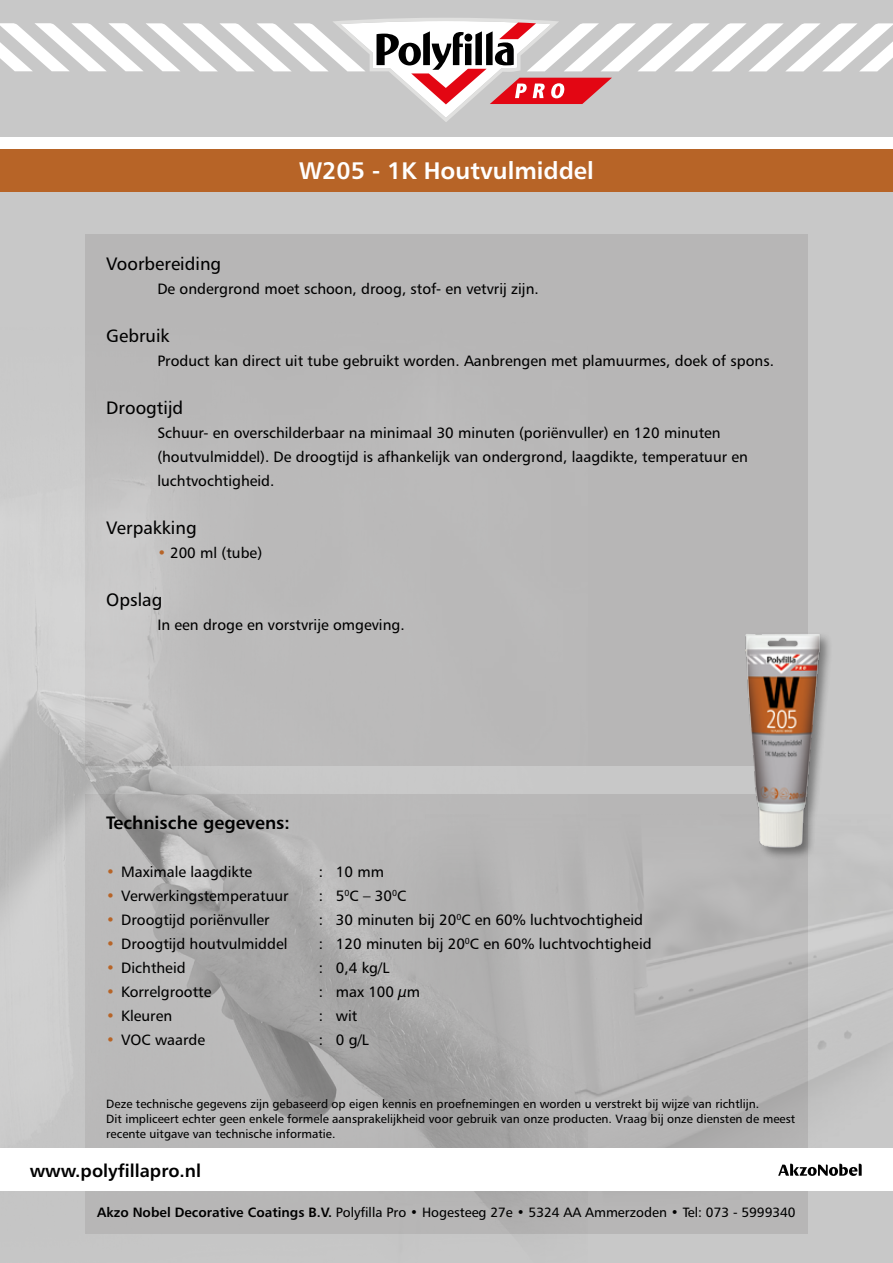
<style>
.page{position:relative;width:893px;height:1263px;background:#fff}
.page>*{position:absolute;margin:0;border:0;box-sizing:border-box;transform-origin:0 0}
.t1{font:24px "Humanist 777 BT Bold B";color:#fff}
.t2{font:18px "Humanist 777 BT Roman B";color:#000}
.t3{font:18px "Humanist 777 BT Bold B";color:#000}
.t4{font:15px/24px "Humanist 777 BT Roman B";color:#000}
.t5{font:13.5px "Humanist 777 BT Roman B";color:#000}
.t6{font:12px/15px "Humanist 777 BT Roman B";color:#000}
.s1{color:#b76427}
.s2{font-family:"Humanist 777 BT Bold B"}
</style>
<div class="page">
<div style="left:0;top:175px;width:893px;height:1088px;background:#c8c8c8"></div>
<div style="left:85px;top:234px;width:723px;height:531px;background:#b7b6b6"></div>
<img style="left:0;top:463px;width:173px;height:771px">
<img style="left:173px;top:487px;width:720px;height:747px">
<div style="left:0;top:0;width:893px;height:136px;background:#c8c8c8"></div>
<div style="left:0;top:149px;width:893px;height:42px;background:#b76427"></div>
<svg style="left:0;top:18px;width:893px;height:104px"></svg>
<div style="left:0;top:1148px;width:893px;height:43px;background:#fff"></div>
<svg style="left:778px;top:1164px;width:84px;height:12px"></svg>
<div style="left:744px;top:631px;width:89px;height:229px;background:#000;opacity:.4"></div>
<img style="left:674px;top:632px;width:164px;height:216px">
<h1 class="t1" style="left:299px;top:155px;width:296px">W205 - 1K Houtvulmiddel</h1>
<p class="t2" style="left:106px;top:252px;width:116px">Voorbereiding</p>
<p class="t4" style="left:157px;top:276px;width:383px">De ondergrond moet schoon, droog, stof- en vetvrij zijn.</p>
<p class="t2" style="left:106px;top:324px;width:65px">Gebruik</p>
<p class="t4" style="left:157px;top:348px;width:618px">Product kan direct uit tube gebruikt worden. Aanbrengen met plamuurmes, doek of spons.</p>
<p class="t2" style="left:106px;top:396px;width:78px">Droogtijd</p>
<p class="t4" style="left:157px;top:420px;width:592px">Schuur- en overschilderbaar na minimaal 30 minuten (poriënvuller) en 120 minuten (houtvulmiddel). De droogtijd is afhankelijk van ondergrond, laagdikte, temperatuur en luchtvochtigheid.</p>
<p class="t2" style="left:106px;top:516px;width:92px">Verpakking</p>
<p class="t4" style="left:157px;top:540px;width:106px"><span class="s1">•</span> 200 ml (tube)</p>
<p class="t2" style="left:106px;top:588px;width:58px">Opslag</p>
<p class="t4" style="left:157px;top:612px;width:249px">In een droge en vorstvrije omgeving.</p>
<p class="t3" style="left:106px;top:811px;width:185px">Technische gegevens:</p>
<p class="t4" style="left:106px;top:859px;width:148px"><span class="s1">•</span> Maximale laagdikte</p>
<p class="t4" style="left:319px;top:859px;width:67px">: 10 mm</p>
<p class="t4" style="left:106px;top:883px;width:184px"><span class="s1">•</span> Verwerkingstemperatuur</p>
<p class="t4" style="left:319px;top:883px;width:89px">: 5<sup>0</sup>C – 30<sup>0</sup>C</p>
<p class="t4" style="left:106px;top:907px;width:165px"><span class="s1">•</span> Droogtijd poriënvuller</p>
<p class="t4" style="left:319px;top:907px;width:326px">: 30 minuten bij 20<sup>0</sup>C en 60% luchtvochtigheid</p>
<p class="t4" style="left:106px;top:931px;width:183px"><span class="s1">•</span> Droogtijd houtvulmiddel</p>
<p class="t4" style="left:319px;top:931px;width:334px">: 120 minuten bij 20<sup>0</sup>C en 60% luchtvochtigheid</p>
<p class="t4" style="left:106px;top:955px;width:81px"><span class="s1">•</span> Dichtheid</p>
<p class="t4" style="left:319px;top:955px;width:72px">: 0,4 kg/L</p>
<p class="t4" style="left:106px;top:979px;width:107px"><span class="s1">•</span> Korrelgrootte</p>
<p class="t4" style="left:319px;top:979px;width:103px">: max 100 µm</p>
<p class="t4" style="left:106px;top:1003px;width:67px"><span class="s1">•</span> Kleuren</p>
<p class="t4" style="left:319px;top:1003px;width:40px">: wit</p>
<p class="t4" style="left:106px;top:1027px;width:100px"><span class="s1">•</span> VOC waarde</p>
<p class="t4" style="left:319px;top:1027px;width:51px">: 0 g/L</p>
<p class="t6" style="left:106px;top:1096px;width:690px">Deze technische gegevens zijn gebaseerd op eigen kennis en proefnemingen en worden u verstrekt bij wijze van richtlijn.<br>Dit impliceert echter geen enkele formele aansprakelijkheid voor gebruik van onze producten. Vraag bij onze diensten de meest recente uitgave van technische informatie.</p>
<p class="t3" style="left:30px;top:1159px;width:173px">www.polyfillapro.nl</p>
<p class="t5" style="left:97px;top:1204px;width:700px"><span class="s2">Akzo Nobel Decorative Coatings B.V.</span> Polyfilla Pro • Hogesteeg 27e • 5324 AA Ammerzoden • Tel: 073 - 5999340</p>
</div>
